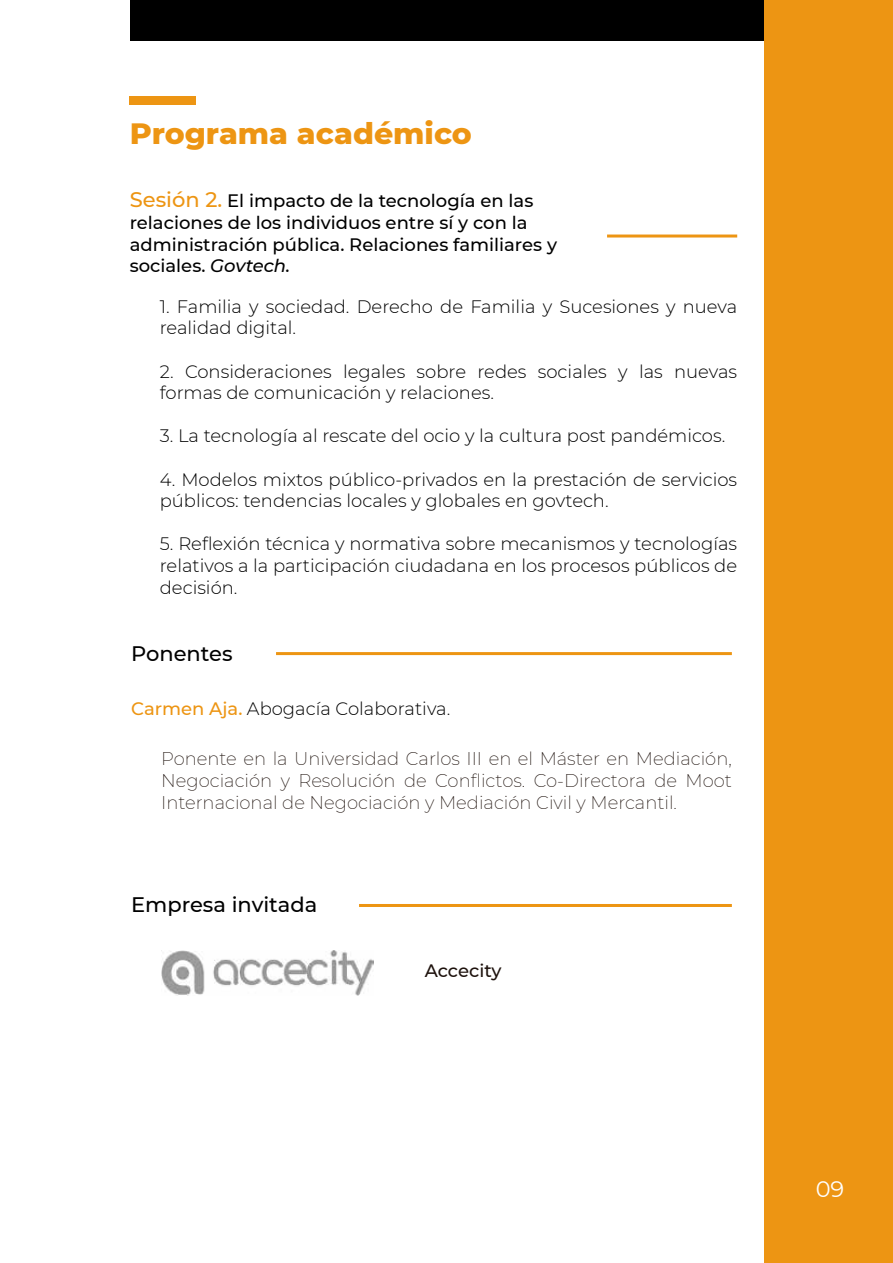
<style>
.page{position:relative;width:893px;height:1263px;background:#fff}
.page>*{position:absolute;margin:0;border:0;box-sizing:border-box;transform-origin:0 0}
.t1{font:800 30px "Montserrat";color:#ed9513}
.t2{font:22.5px "Montserrat";color:#fff}
.t3{font:500 21px "Montserrat";color:#000}
.t4{font:300 18px/21.6px "Montserrat";color:#000}
.t5{font:200 18px/21.6px "Montserrat";color:#1e120d;text-align:justify}
.t6{font:500 18px/21.6px "Montserrat";color:#000}
.t7{font:500 18px "Montserrat";letter-spacing:-.005em;color:#1e120d}
.s1{font-size:21px;color:#ed9513}
.s2{font-style:italic}
.s3{font-weight:500;color:#ed9513}
</style>
<div class="page">
<div style="left:130px;top:96px;width:66px;height:9px;background:#ed9513"></div>
<div style="left:764px;top:0;width:129px;height:1263px;background:#ed9513"></div>
<div style="left:130px;top:0;width:633px;height:40px;background:#000"></div>
<hr style="left:607px;top:234px;width:130px;height:3px;background:#ed9513">
<hr style="left:276px;top:652px;width:456px;height:3px;background:#ed9513">
<hr style="left:359px;top:904px;width:373px;height:3px;background:#ed9513">
<img style="left:162px;top:951px;width:212px;height:44px">
<h1 class="t1" style="left:130px;top:111px;width:344px">Programa académico</h1>
<p class="t6" style="left:130px;top:189px;width:429px"><span class="s1">Sesión 2.</span> El impacto de la tecnología en las relaciones de los individuos entre sí y con la administración pública. Relaciones familiares y sociales. <span class="s2">Govtech.</span></p>
<p class="t4" style="left:160px;top:295px;width:579px">1. Familia y sociedad. Derecho de Familia y Sucesiones y nueva realidad digital.</p>
<p class="t4" style="left:160px;top:360px;width:579px">2. Consideraciones legales sobre redes sociales y las nuevas formas de comunicación y relaciones.</p>
<p class="t4" style="left:160px;top:425px;width:567px">3. La tecnología al rescate del ocio y la cultura post pandémicos.</p>
<p class="t4" style="left:160px;top:468px;width:579px">4. Modelos mixtos público-privados en la prestación de servicios públicos: tendencias locales y globales en govtech.</p>
<p class="t4" style="left:160px;top:533px;width:579px;text-align:justify">5. Reflexión técnica y normativa sobre mecanismos y tecnologías relativos a la participación ciudadana en los procesos públicos de decisión.</p>
<p class="t3" style="left:131px;top:638px;width:103px">Ponentes</p>
<p class="t4" style="left:131px;top:698px;width:321px"><span class="s3">Carmen Aja.</span> Abogacía Colaborativa.</p>
<p class="t5" style="left:161px;top:747px;width:572px">Ponente en la Universidad Carlos III en el Máster en Mediación, Negociación y Resolución de Conflictos. Co-Directora de Moot Internacional de Negociación y Mediación Civil y Mercantil.</p>
<p class="t3" style="left:131px;top:890px;width:188px">Empresa invitada</p>
<p class="t7" style="left:425px;top:958px;width:79px">Accecity</p>
<p class="t2" style="left:816px;top:1173px;width:30px">09</p>
</div>
